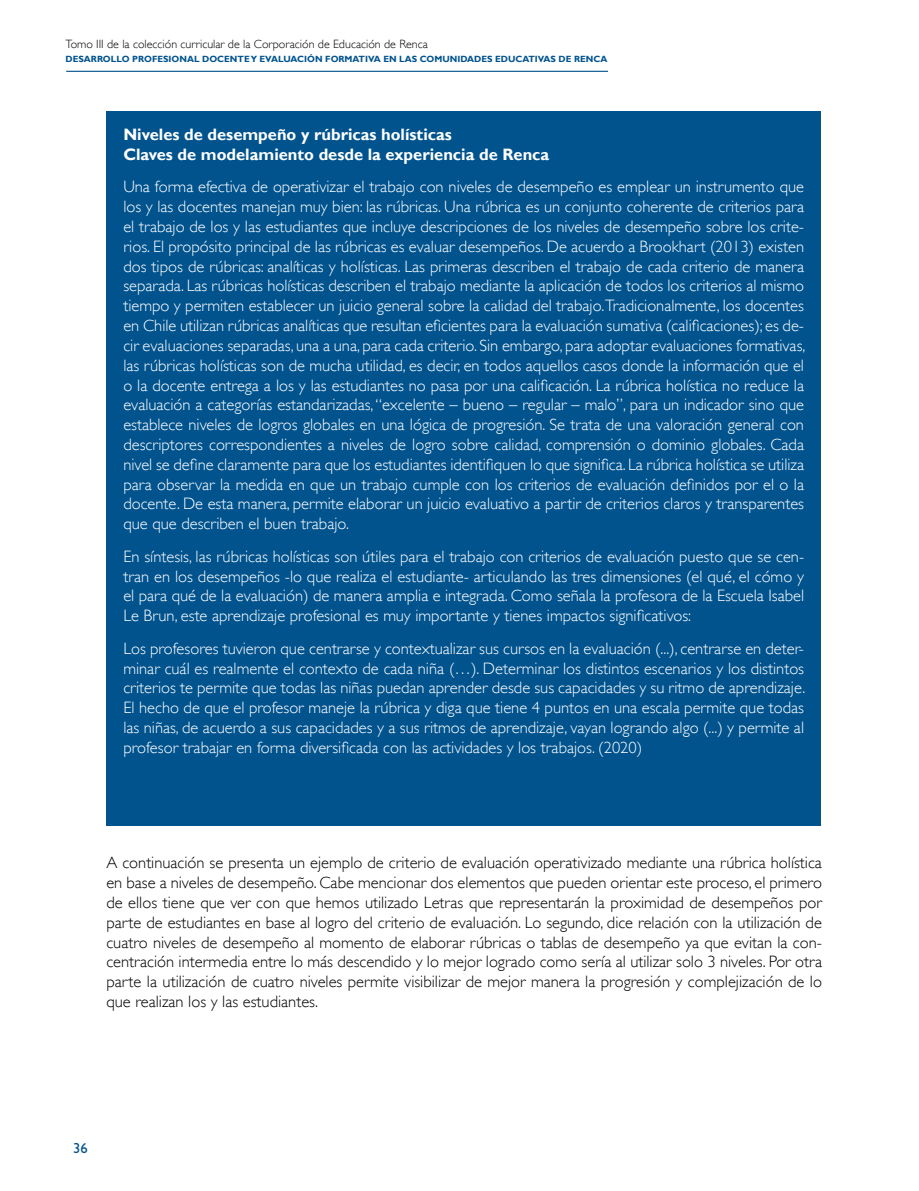
<style>
.page{position:relative;width:919px;height:1191px;background:#fff}
.page>*{position:absolute;margin:0;border:0;box-sizing:border-box;transform-origin:0 0}
.t1{font:300 16.5px/19.8px "Gill Sans Std";color:#fff;text-align:justify}
.t2{font:300 16.5px/19.8px "Gill Sans Std";color:#000;text-align:justify}
.t3{font:700 16.5px/19.8px "Gill Sans";color:#fff}
.t4{font:14.55px "Gill Sans Std";color:#01538e}
.t5{font:300 12px "Gill Sans Std";color:#000}
.t6{font:700 9px "Gill Sans";color:#01538e}
</style>
<div class="page">
<hr style="left:66px;top:71px;width:542px;height:1px;background:#01538e">
<div style="left:106px;top:112px;width:715px;height:714px;background:#01538e"></div>
<p class="t5" style="left:65px;top:37px;width:364px">Tomo III de la colección curricular de la Corporación de Educación de Renca</p>
<p class="t6" style="left:65px;top:53px;width:543px">DESARROLLO PROFESIONAL DOCENTE Y EVALUACIÓN FORMATIVA EN LAS COMUNIDADES EDUCATIVAS DE RENCA</p>
<p class="t3" style="left:123px;top:125px;width:427px">Niveles de desempeño y rúbricas holísticas<br>Claves de modelamiento desde la experiencia de Renca</p>
<p class="t1" style="left:123px;top:177px;width:683px">Una forma efectiva de operativizar el trabajo con niveles de desempeño es emplear un instrumento que los y las docentes manejan muy bien: las rúbricas. Una rúbrica es un conjunto coherente de criterios para el trabajo de los y las estudiantes que incluye descripciones de los niveles de desempeño sobre los crite&shy;rios. El propósito principal de las rúbricas es evaluar desempeños. De acuerdo a Brookhart (2013) existen dos tipos de rúbricas: analíticas y holísticas. Las primeras describen el trabajo de cada criterio de manera separada. Las rúbricas holísticas describen el trabajo mediante la aplicación de todos los criterios al mismo tiempo y permiten establecer un juicio general sobre la calidad del trabajo.Tradicionalmente, los docentes en Chile utilizan rúbricas analíticas que resultan eficientes para la evaluación sumativa (calificaciones); es de&shy;cir evaluaciones separadas, una a una, para cada criterio. Sin embargo, para adoptar evaluaciones formativas, las rúbricas holísticas son de mucha utilidad, es decir, en todos aquellos casos donde la información que el o la docente entrega a los y las estudiantes no pasa por una calificación. La rúbrica holística no reduce la evaluación a categorías estandarizadas, “excelente – bueno – regular – malo”, para un indicador sino que establece niveles de logros globales en una lógica de progresión. Se trata de una valoración general con descriptores correspondientes a niveles de logro sobre calidad, comprensión o dominio globales. Cada nivel se define claramente para que los estudiantes identifiquen lo que significa. La rúbrica holística se utiliza para observar la medida en que un trabajo cumple con los criterios de evaluación definidos por el o la docente. De esta manera, permite elaborar un juicio evaluativo a partir de criterios claros y transparentes que que describen el buen trabajo.</p>
<p class="t1" style="left:123px;top:546px;width:682px">En síntesis, las rúbricas holísticas son útiles para el trabajo con criterios de evaluación puesto que se cen&shy;tran en los desempeños -lo que realiza el estudiante- articulando las tres dimensiones (el qué, el cómo y el para qué de la evaluación) de manera amplia e integrada. Como señala la profesora de la Escuela Isabel Le Brun, este aprendizaje profesional es muy importante y tienes impactos significativos:</p>
<p class="t1" style="left:123px;top:638px;width:683px">Los profesores tuvieron que centrarse y contextualizar sus cursos en la evaluación (...), centrarse en deter&shy;minar cuál es realmente el contexto de cada niña (…). Determinar los distintos escenarios y los distintos criterios te permite que todas las niñas puedan aprender desde sus capacidades y su ritmo de aprendizaje.<br>El hecho de que el profesor maneje la rúbrica y diga que tiene 4 puntos en una escala permite que todas las niñas, de acuerdo a sus capacidades y a sus ritmos de aprendizaje, vayan logrando algo (...) y permite al profesor trabajar en forma diversificada con las actividades y los trabajos. (2020)</p>
<p class="t2" style="left:106px;top:853px;width:717px">A continuación se presenta un ejemplo de criterio de evaluación operativizado mediante una rúbrica holística en base a niveles de desempeño. Cabe mencionar dos elementos que pueden orientar este proceso, el primero de ellos tiene que ver con que hemos utilizado Letras que representarán la proximidad de desempeños por parte de estudiantes en base al logro del criterio de evaluación. Lo segundo, dice relación con la utilización de cuatro niveles de desempeño al momento de elaborar rúbricas o tablas de desempeño ya que evitan la con&shy;centración intermedia entre lo más descendido y lo mejor logrado como sería al utilizar solo 3 niveles. Por otra parte la utilización de cuatro niveles permite visibilizar de mejor manera la progresión y complejización de lo que realizan los y las estudiantes.</p>
<p class="t4" style="left:73px;top:1139px;width:16px">36</p>
</div>
